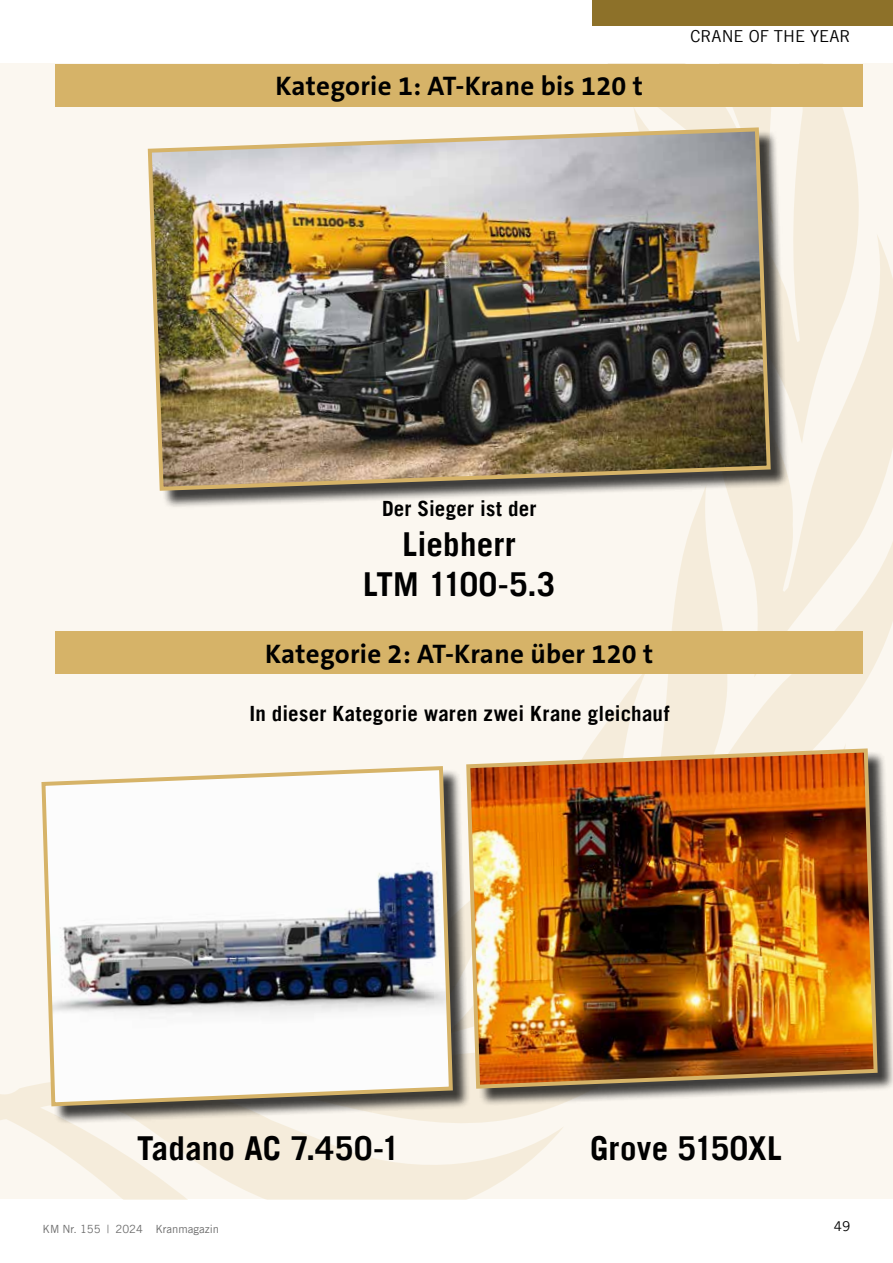
<style>
.page{position:relative;width:893px;height:1263px;background:#fff}
.page>*{position:absolute;margin:0;border:0;box-sizing:border-box;transform-origin:0 0}
.t1{font:700 33px/39.6px "Trade Gothic LT";letter-spacing:.005em;color:#000;text-align:center}
.t2{font:700 27px "The Sans B W7";letter-spacing:.01em;color:#000}
.t3{font:700 21px "Trade Gothic LT";letter-spacing:.01em;color:#000}
.t4{font:16.5px "Trade Gothic LT";color:#000}
.t5{font:13.5px "Trade Gothic LT";color:#000}
.t6{font:11.25px "Trade Gothic LT";color:#6e6e6e}
</style>
<div class="page">
<div style="left:592px;top:0;width:301px;height:26px;background:#8d7129"></div>
<div style="left:0;top:64px;width:893px;height:1135px;background:#fbf7f0"></div>
<svg style="left:590px;top:702px;width:31px;height:44px"></svg>
<svg style="left:789px;top:235px;width:104px;height:249px;fill:#f5ecdb"></svg>
<svg style="left:781px;top:106px;width:95px;height:338px;fill:#f5ecdb"></svg>
<svg style="left:552px;top:106px;width:229px;height:19px"></svg>
<svg style="left:0;top:1084px;width:544px;height:115px;fill:#f5ecdb"></svg>
<svg style="left:212px;top:1107px;width:351px;height:41px"></svg>
<svg style="left:621px;top:484px;width:272px;height:262px;fill:#f5ecdb"></svg>
<div style="left:55px;top:64px;width:808px;height:42px;background:#d6b368"></div>
<div style="left:151px;top:130px;width:638px;height:379px;background:#000;opacity:.75"></div>
<img style="left:147px;top:125px;width:626px;height:368px">
<div style="left:55px;top:631px;width:808px;height:43px;background:#d6b368"></div>
<div style="left:44px;top:769px;width:427px;height:356px;background:#000;opacity:.75"></div>
<svg style="left:39px;top:766px;width:416px;height:342px"></svg>
<div style="left:469px;top:751px;width:424px;height:356px;background:#000;opacity:.75"></div>
<img style="left:464px;top:746px;width:416px;height:345px">
<p class="t2" style="left:276px;top:69px;width:369px">Kategorie 1: AT-Krane bis 120 t</p>
<p class="t4" style="left:690px;top:26px;width:161px">CRANE OF THE YEAR</p>
<p class="t3" style="left:382px;top:496px;width:156px">Der Sieger ist der</p>
<h1 class="t1" style="left:363px;top:524px;width:193px">Liebherr<br>LTM 1100-5.3</h1>
<p class="t2" style="left:265px;top:636px;width:389px">Kategorie 2: AT-Krane über 120 t</p>
<p class="t3" style="left:250px;top:701px;width:421px">In dieser Kategorie waren zwei Krane gleichauf</p>
<h1 class="t1" style="left:137px;top:1127px;width:264px">Tadano AC 7.450-1</h1>
<h1 class="t1" style="left:590px;top:1127px;width:193px">Grove 5150XL</h1>
<p class="t6" style="left:43px;top:1222px;width:178px">KM Nr. 155 | 2024 Kranmagazin</p>
<p class="t5" style="left:834px;top:1218px;width:18px">49</p>
</div>
